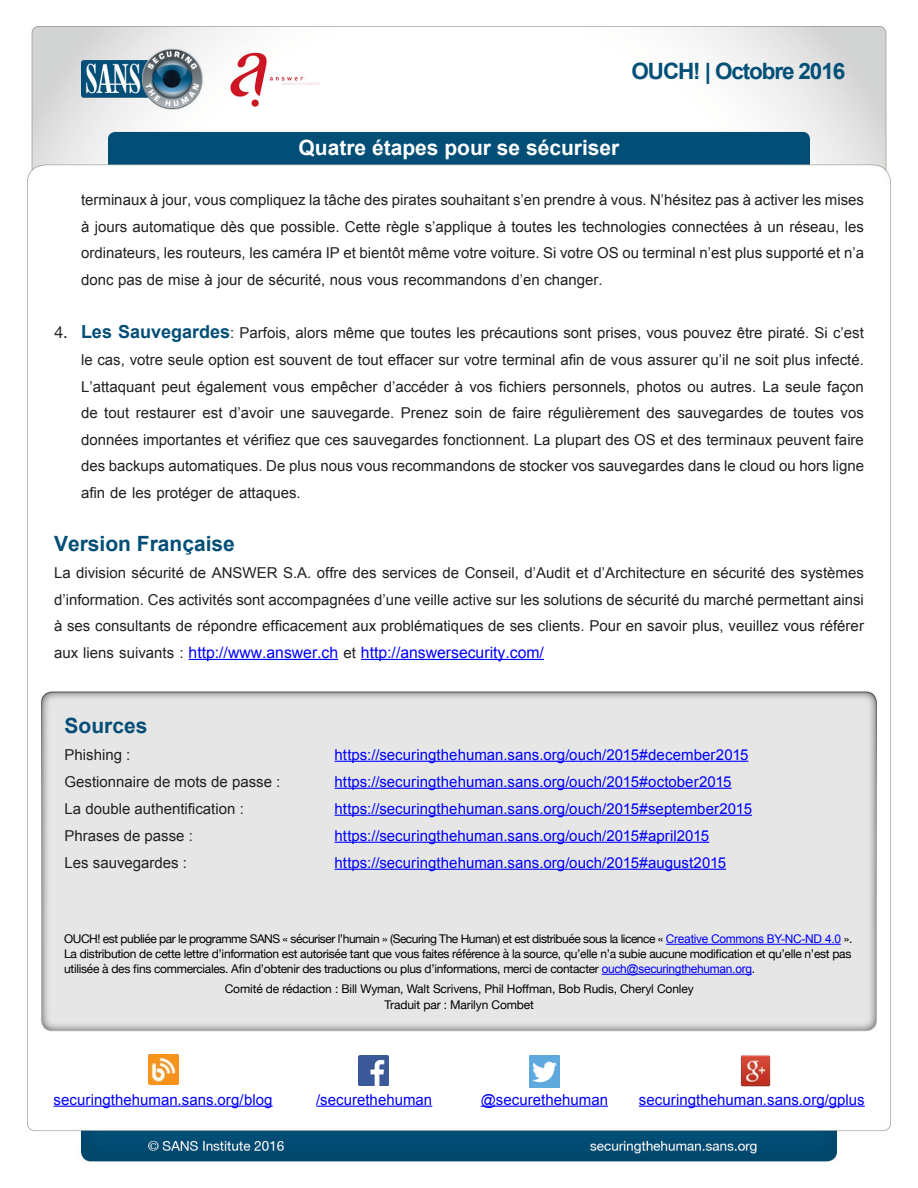
<style>
.page{position:relative;width:918px;height:1188px;background:#fff}
.page>*{position:absolute;margin:0;border:0;box-sizing:border-box;transform-origin:0 0}
.t1{font:700 22.5px "Arial";letter-spacing:-.05em;color:#004f77}
.t2{font:700 21px "Arial";color:#fff}
.MainText{font:700 21px "Arial";color:#024e77}
.t3{font:700 18px "Arial";color:#024e77}
.t4{font:16.5px "Helvetica Neue";color:#231f20}
.MainText-2{font:15.75px "Arial";color:#00f}
.MainText-3{font:15px/26.7px "Arial";color:#231f20;text-align:justify}
.t5{font:15px "Arial";letter-spacing:.005em;color:#00f}
.t6{font:12px/15px "Helvetica Neue";letter-spacing:-.01em;color:#000;text-align:justify}
.s1{font-size:15px;color:#231f20}
.s2{font-family:"Arial";color:#00f}
</style>
<div class="page">
<img style="left:27px;top:26px;width:864px;height:1136px">
<hr style="left:189px;top:659px;width:149px;height:1px;background:#00f">
<hr style="left:361px;top:659px;width:183px;height:1px;background:#00f">
<hr style="left:666px;top:944px;width:175px;height:1px;background:#00f">
<hr style="left:602px;top:974px;width:150px;height:1px;background:#00f">
<hr style="left:335px;top:761px;width:413px;height:1px;background:#00f">
<hr style="left:335px;top:788px;width:397px;height:1px;background:#00f">
<hr style="left:335px;top:815px;width:417px;height:1px;background:#00f">
<hr style="left:335px;top:842px;width:374px;height:1px;background:#00f">
<hr style="left:335px;top:869px;width:391px;height:1px;background:#00f">
<img style="left:148px;top:1054px;width:30px;height:30px">
<hr style="left:54px;top:1106px;width:219px;height:1px;background:#00f">
<img style="left:359px;top:1055px;width:30px;height:30px">
<hr style="left:316px;top:1106px;width:116px;height:1px;background:#00f">
<img style="left:530px;top:1055px;width:30px;height:32px">
<hr style="left:481px;top:1106px;width:127px;height:1px;background:#00f">
<img style="left:741px;top:1054px;width:30px;height:32px">
<hr style="left:639px;top:1106px;width:226px;height:1px;background:#00f">
<h1 class="t1" style="left:632px;top:56px;width:215px">OUCH! | Octobre 2016</h1>
<p class="t4" style="left:54px;top:320px;width:15px">4.</p>
<h2 class="t2" style="left:299px;top:134px;width:322px">Quatre étapes pour se sécuriser</h2>
<p class="MainText-3" style="left:81px;top:187px;width:785px">terminaux à jour, vous compliquez la tâche des pirates souhaitant ’s en prendre à vous N. ’hésitez pas à activer les mises à jours automatique dès que possible. Cette règle ’s applique à toutes les technologies connectées à un réseau, les ordinateurs, les routeurs, les caméra IP et bientôt même votre voiture. Si votre OS ou terminal ’n est plus supporté e t a’n donc pas de mise à jour de sécurité, nous vous recommandons ’d en changer.</p>
<p class="MainText-3" style="left:230px;top:320px;width:635px">: Parfois, alors même que toutes les précautions sont prises, vous pouvez être piraté. Si ’c est</p>
<p class="t3" style="left:81px;top:320px;width:151px">Les Sauvegardes</p>
<p class="MainText-3" style="left:81px;top:346px;width:785px">le cas, votre seule option est souvent de tout effacer sur votre terminal afin de vous assurer qu i l’ ne soit plus infecté. ’L attaquant peut également vous empêcher ’d accéder à vos fichiers personnels, photos ou autres. La seule façon de tout restaurer est ’d avoir une sauvegarde. Prenez soin de faire régulièrement des sauvegardes de toutes vos données importantes et vérifiez que ces sauvegardes fonctionnent. La plupart des OS et des terminaux peuvent faire des backups automatiques. De plus nous vous recommandons de stocker vos sauvegardes dans le cloud ou hors ligne afin de les protéger de attaques.</p>
<p class="MainText" style="left:54px;top:530px;width:182px">Version Française</p>
<p class="MainText-3" style="left:54px;top:559px;width:811px">La division sécurité de ANSWER S A. . offre des services de Conseil ’d, Audit et ’d Architecture en sécurité des systèmes ’d information. Ces activités sont accompagnées ’d une veille active sur les solutions de sécurité du marché permettant ainsi à ses consultants de répondre efficacement aux problématiques de ses clients. Pour en savoir plus, veuillez vous référer</p>
<p class="MainText-2" style="left:54px;top:642px;width:491px"><span class="s1">aux liens suivants :</span> http://www.answer.ch <span class="s1">et</span> http://answersecurity.com/</p>
<p class="MainText" style="left:65px;top:711px;width:84px">Sources</p>
<p class="MainText-3" style="left:65px;top:741px;width:67px">Phishing :</p>
<p class="t5" style="left:335px;top:745px;width:415px">https://securingthehuman.sans.org/ouch/2015#december2015</p>
<p class="MainText-3" style="left:65px;top:768px;width:217px">Gestionnaire de mots de passe :</p>
<p class="t5" style="left:335px;top:772px;width:399px">https://securingthehuman.sans.org/ouch/2015#october2015</p>
<p class="MainText-3" style="left:65px;top:795px;width:181px">La double authentification :</p>
<p class="t5" style="left:335px;top:799px;width:419px">https://securingthehuman.sans.org/ouch/2015#september2015</p>
<p class="MainText-3" style="left:65px;top:822px;width:130px">Phrases de passe :</p>
<p class="t5" style="left:335px;top:826px;width:376px">https://securingthehuman.sans.org/ouch/2015#april2015</p>
<p class="MainText-3" style="left:65px;top:849px;width:124px">Les sauvegardes :</p>
<p class="t5" style="left:335px;top:853px;width:393px">https://securingthehuman.sans.org/ouch/2015#august2015</p>
<p class="t6" style="left:64px;top:932px;width:790px">OUCH! est publiée par le programme SANS « sécuriser ’l humain » (Securing The Human) et est distribuée sous la licence « <span class="s2">Creative Commons BY-NC-ND 4.0</span> .« La distribution de cette lettre ’d information est autorisée tant que vous faites référence laà source, qu’elle a’n subie aucune modification et qu’elle ’n est pas utilisée à des fins commerciales. Afin ’d obtenir des traductions ou plus ’d informations, merci de contacter <span class="s2">ouch@securingthehuman.org</span>.</p>
<p class="t6" style="left:225px;top:981px;width:471px">Comité de rédaction : Bill Wyman, Walt Scrivens, Phil Hoffman, Bob Rudis, Cheryl Conley</p>
<p class="t6" style="left:385px;top:998px;width:151px">Traduit par : Marilyn Combet</p>
<p class="t5" style="left:54px;top:1090px;width:221px">securingthehuman.sans.org/blog</p>
<p class="t5" style="left:316px;top:1090px;width:118px">/securethehuman</p>
<p class="t5" style="left:481px;top:1090px;width:129px">@securethehuman</p>
<p class="t5" style="left:639px;top:1090px;width:227px">securingthehuman.sans.org/gplus</p>
</div>
